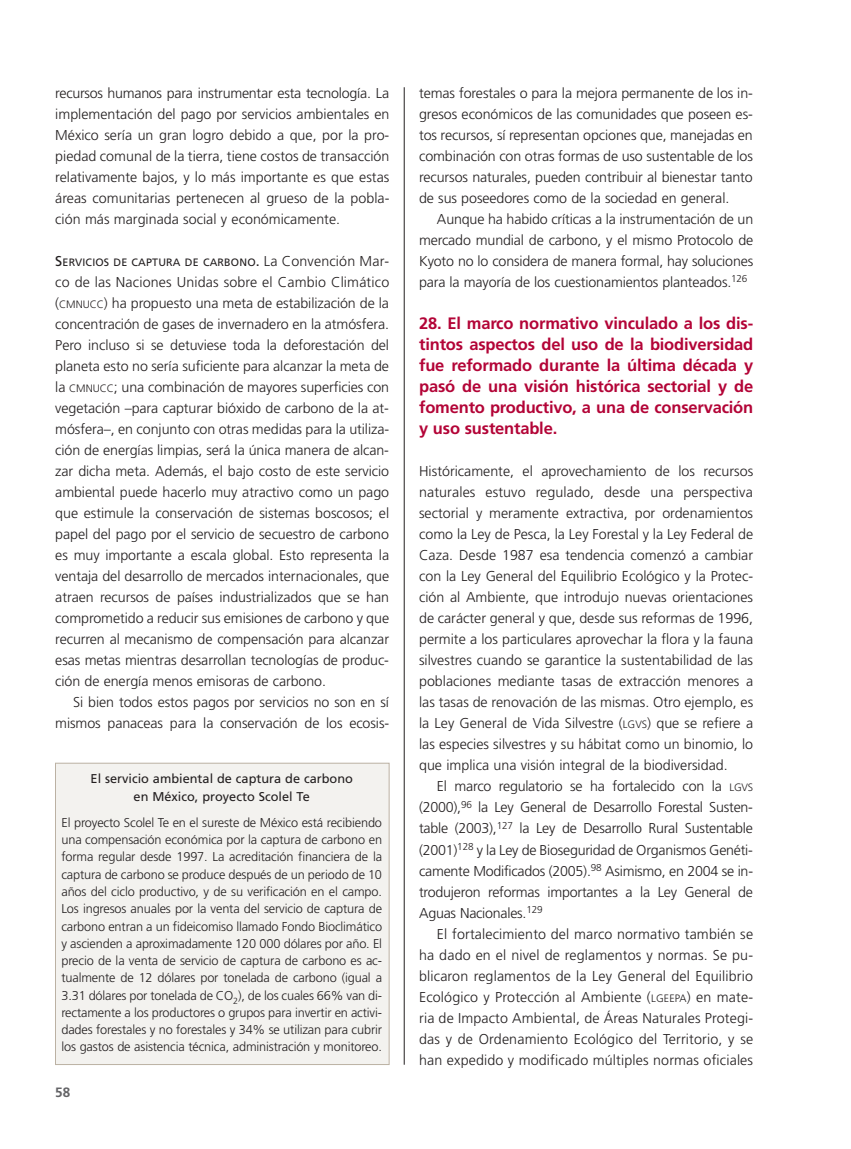
<style>
.page{position:relative;width:851px;height:1149px;background:#fff}
.page>*{position:absolute;margin:0;border:0;box-sizing:border-box;transform-origin:0 0}
.t1{font:700 16.5px/21px "Frutiger";letter-spacing:-.01em;color:#b30437;text-align:justify}
.t2{font:300 14.25px/21px "Frutiger";letter-spacing:-.005em;color:#231f20;text-align:justify}
.t3{font:700 13.5px "Frutiger";color:#636366}
.t4{font:300 12.75px/17.2px "Frutiger";letter-spacing:-.01em;color:#231f20;text-align:justify}
.t5{font:12.75px/17.2px "Frutiger";color:#231f20;text-align:center}
.t6{font:10.65px "Frutiger";letter-spacing:.015em;color:#231f20}
.s1{font-size:14.25px}
.s2{font-weight:300;font-size:14.25px}
.s3{font-size:10.65px}
</style>
<div class="page">
<hr style="left:404px;top:87px;width:1px;height:977px;background:#231f20">
<div style="left:55px;top:763px;width:334px;height:301px;background:#f3f2ef"></div>
<div style="left:55px;top:762px;width:334px;height:302px;border:1px solid #bbb1a3"></div>
<p class="t2" style="left:55px;top:83px;width:335px">recursos humanos para instrumentar esta tecnología. La implementación del pago por servicios ambientales en México sería un gran logro debido a que, por la pro&shy;piedad comunal de la tierra, tiene costos de transacción relativamente bajos, y lo más importante es que estas áreas comunitarias pertenecen al grueso de la pobla&shy;ción más marginada social y económicamente.</p>
<p class="t6" style="left:55px;top:258px;width:335px"><span class="s1">S</span>ERVICIOS DE CAPTURA DE CARBONO<span class="s1">.</span> <span class="s2">La Convención Mar-</span></p>
<p class="t2" style="left:55px;top:272px;width:335px">co de las Naciones Unidas sobre el Cambio Climático (<span class="s3">CMNUCC</span>) ha propuesto una meta de estabilización de la concentración de gases de invernadero en la atmósfera.<br>Pero incluso si se detuviese toda la deforestación del planeta esto no sería suficiente para alcanzar la meta de la <span class="s3">CMNUCC</span>; una combinación de mayores superficies con vegetación –para capturar bióxido de carbono de la at&shy;mósfera–, en conjunto con otras medidas para la utiliza&shy;ción de energías limpias, será la única manera de alcan&shy;zar dicha meta. Además, el bajo costo de este servicio ambiental puede hacerlo muy atractivo como un pago que estimule la conservación de sistemas boscosos; el papel del pago por el servicio de secuestro de carbono es muy importante a escala global. Esto representa la ventaja del desarrollo de mercados internacionales, que atraen recursos de países industrializados que se han comprometido a reducir sus emisiones de carbono y que recurren al mecanismo de compensación para alcanzar esas metas mientras desarrollan tecnologías de produc&shy;ción de energía menos emisoras de carbono.</p>
<p class="t2" style="left:55px;top:692px;width:335px;text-align:right">Si bien todos estos pagos por servicios no son en sí mismos panaceas para la conservación de los ecosis-</p>
<p class="t5" style="left:91px;top:771px;width:264px">El servicio ambiental de captura de carbono en México, proyecto Scolel Te</p>
<p class="t4" style="left:61px;top:814px;width:322px">El proyecto Scolel Te en el sureste de México está recibiendo una compensación económica por la captura de carbono en forma regular desde 1997. La acreditación financiera de la captura de carbono se produce después de un periodo de 10 años del ciclo productivo, y de su verificación en el campo.<br>Los ingresos anuales por la venta del servicio de captura de carbono entran a un fideicomiso llamado Fondo Bioclimático y ascienden a aproximadamente 120 000 dólares por año. El precio de la venta de servicio de captura de carbono es ac&shy;tualmente de 12 dólares por tonelada de carbono (igual a 3.31 dólares por tonelada de CO<sub>2</sub>), de los cuales 66% van di&shy;rectamente a los productores o grupos para invertir en activi&shy;dades forestales y no forestales y 34% se utilizan para cubrir los gastos de asistencia técnica, administración y monitoreo.</p>
<p class="t3" style="left:55px;top:1086px;width:17px">58</p>
<p class="t2" style="left:419px;top:83px;width:335px">temas forestales o para la mejora permanente de los in&shy;gresos económicos de las comunidades que poseen es&shy;tos recursos, sí representan opciones que, manejadas en combinación con otras formas de uso sustentable de los recursos naturales, pueden contribuir al bienestar tanto de sus poseedores como de la sociedad en general.</p>
<p class="t2" style="left:419px;top:209px;width:335px;text-indent:18px">Aunque ha habido críticas a la instrumentación de un mercado mundial de carbono, y el mismo Protocolo de Kyoto no lo considera de manera formal, hay soluciones para la mayoría de los cuestionamientos planteados.<sup>126</sup></p>
<p class="t1" style="left:419px;top:314px;width:335px">28. El marco normativo vinculado a los dis&shy;tintos aspectos del uso de la biodiversidad fue reformado durante la última década y pasó de una visión histórica sectorial y de fomento productivo, a una de conservación y uso sustentable.</p>
<p class="t2" style="left:419px;top:461px;width:335px">Históricamente, el aprovechamiento de los recursos naturales estuvo regulado, desde una perspectiva sectorial y meramente extractiva, por ordenamientos como la Ley de Pesca, la Ley Forestal y la Ley Federal de Caza. Desde 1987 esa tendencia comenzó a cambiar con la Ley General del Equilibrio Ecológico y la Protec&shy;ción al Ambiente, que introdujo nuevas orientaciones de carácter general y que, desde sus reformas de 1996, permite a los particulares aprovechar la flora y la fauna silvestres cuando se garantice la sustentabilidad de las poblaciones mediante tasas de extracción menores a las tasas de renovación de las mismas. Otro ejemplo, es la Ley General de Vida Silvestre (<span class="s3">LGVS</span>) que se refiere a las especies silvestres y su hábitat como un binomio, lo que implica una visión integral de la biodiversidad.</p>
<p class="t2" style="left:419px;top:776px;width:335px;text-indent:18px">El marco regulatorio se ha fortalecido con la <span class="s3">LGVS </span>(2000),<sup>96</sup> la Ley General de Desarrollo Forestal Susten&shy;table (2003),<sup>127</sup> la Ley de Desarrollo Rural Sustentable (2001)<sup>128</sup> y la Ley de Bioseguridad de Organismos Genéti&shy;camente Modificados (2005).<sup>98</sup> Asimismo, en 2004 se in&shy;trodujeron reformas importantes a la Ley General de Aguas Nacionales.<sup>129</sup></p>
<p class="t2" style="left:419px;top:923px;width:335px;text-indent:18px">El fortalecimiento del marco normativo también se ha dado en el nivel de reglamentos y normas. Se pu&shy;blicaron reglamentos de la Ley General del Equilibrio Ecológico y Protección al Ambiente (<span class="s3">LGEEPA</span>) en mate&shy;ria de Impacto Ambiental, de Áreas Naturales Protegi&shy;das y de Ordenamiento Ecológico del Territorio, y se han expedido y modificado múltiples normas oficiales</p>
</div>
